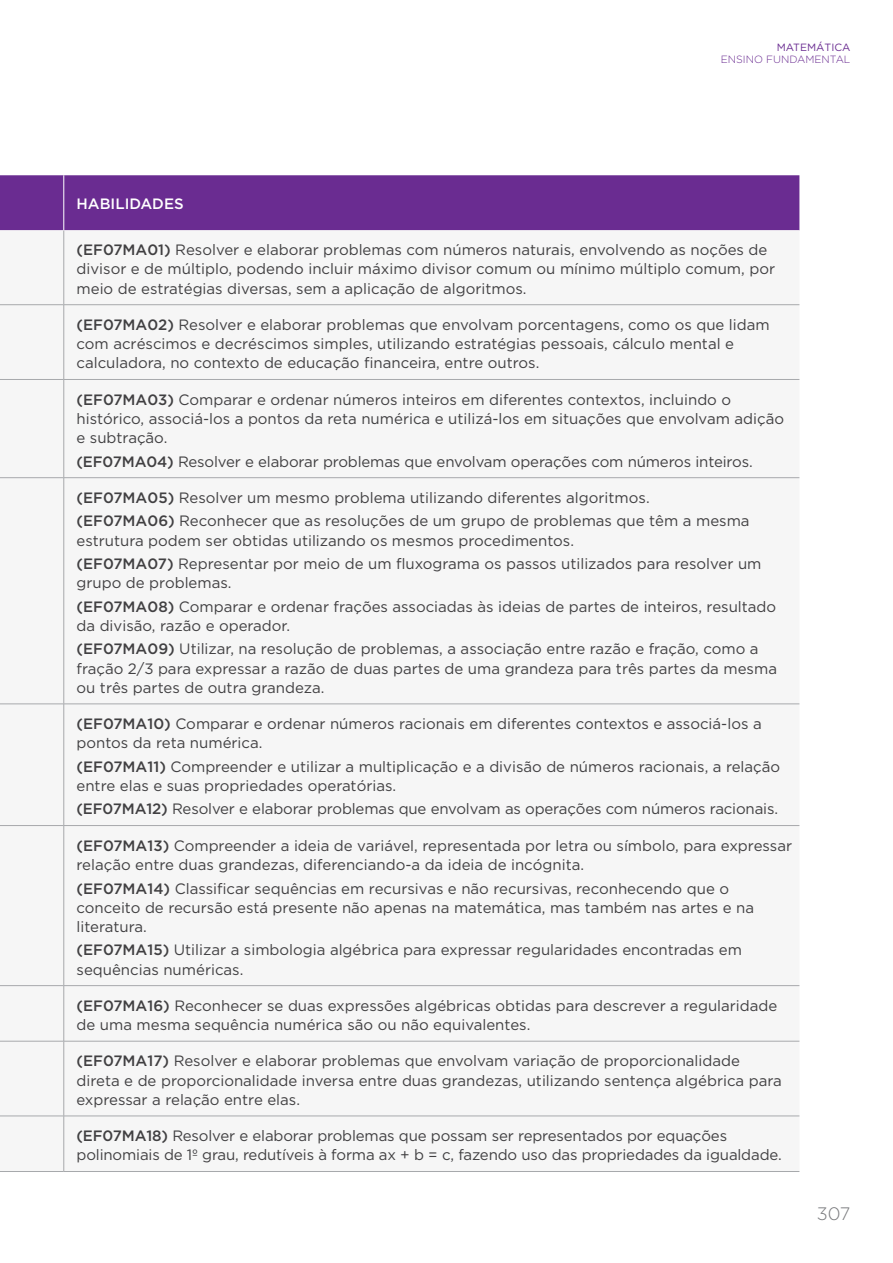
<style>
.page{position:relative;width:893px;height:1263px;background:#fff}
.page>*{position:absolute;margin:0;border:0;box-sizing:border-box;transform-origin:0 0}
.t1{font:300 18px "Gotham";color:#77787b}
.t2{font:15px/19.2px "Gotham";color:#414042}
.t3{font:500 15px "Gotham";color:#fff}
.t4{font:300 10.5px "Gotham";color:#6a2c91}
.t5{font:10.5px "Gotham";color:#6a2c91}
.s1{font-weight:500}
</style>
<div class="page">
<div style="left:0;top:175px;width:799px;height:55px;background:#6a2c91"></div>
<div style="left:0;top:230px;width:799px;height:941px;background:#f6f6f6"></div>
<hr style="left:64px;top:230px;width:1px;height:74px;background:#a7a9ac">
<hr style="left:0;top:304px;width:64px;height:1px;background:#a7a9ac">
<hr style="left:64px;top:304px;width:735px;height:1px;background:#a7a9ac">
<hr style="left:64px;top:305px;width:1px;height:74px;background:#a7a9ac">
<hr style="left:0;top:379px;width:64px;height:1px;background:#a7a9ac">
<hr style="left:64px;top:379px;width:735px;height:1px;background:#a7a9ac">
<hr style="left:64px;top:380px;width:1px;height:97px;background:#a7a9ac">
<hr style="left:0;top:477px;width:64px;height:1px;background:#a7a9ac">
<hr style="left:64px;top:477px;width:735px;height:1px;background:#a7a9ac">
<hr style="left:64px;top:478px;width:1px;height:226px;background:#a7a9ac">
<hr style="left:0;top:704px;width:64px;height:1px;background:#a7a9ac">
<hr style="left:64px;top:704px;width:735px;height:1px;background:#a7a9ac">
<hr style="left:64px;top:704px;width:1px;height:121px;background:#a7a9ac">
<hr style="left:0;top:825px;width:64px;height:1px;background:#a7a9ac">
<hr style="left:64px;top:825px;width:735px;height:1px;background:#a7a9ac">
<hr style="left:64px;top:826px;width:1px;height:159px;background:#a7a9ac">
<hr style="left:0;top:985px;width:64px;height:1px;background:#a7a9ac">
<hr style="left:64px;top:985px;width:735px;height:1px;background:#a7a9ac">
<hr style="left:64px;top:986px;width:1px;height:55px;background:#a7a9ac">
<hr style="left:0;top:1041px;width:64px;height:1px;background:#a7a9ac">
<hr style="left:64px;top:1041px;width:735px;height:1px;background:#a7a9ac">
<hr style="left:64px;top:1041px;width:1px;height:75px;background:#a7a9ac">
<hr style="left:0;top:1116px;width:64px;height:1px;background:#a7a9ac">
<hr style="left:64px;top:1116px;width:735px;height:1px;background:#a7a9ac">
<hr style="left:64px;top:1116px;width:1px;height:55px;background:#a7a9ac">
<hr style="left:0;top:1171px;width:64px;height:1px;background:#a7a9ac">
<hr style="left:64px;top:1171px;width:735px;height:1px;background:#a7a9ac">
<hr style="left:64px;top:175px;width:1px;height:55px;background:#fff">
<p class="t5" style="left:777px;top:42px;width:75px">MATEMÁTICA</p>
<p class="t4" style="left:721px;top:54px;width:131px">ENSINO FUNDAMENTAL</p>
<p class="t3" style="left:77px;top:195px;width:109px">HABILIDADES</p>
<p class="t2" style="left:77px;top:240px;width:700px"><span class="s1">(EF07MA01)</span> Resolver e elaborar problemas com números naturais, envolvendo as noções de divisor e de múltiplo, podendo incluir máximo divisor comum ou mínimo múltiplo comum, por meio de estratégias diversas, sem a aplicação de algoritmos.</p>
<p class="t2" style="left:77px;top:315px;width:695px"><span class="s1">(EF07MA02)</span> Resolver e elaborar problemas que envolvam porcentagens, como os que lidam com acréscimos e decréscimos simples, utilizando estratégias pessoais, cálculo mental e calculadora, no contexto de educação financeira, entre outros.</p>
<p class="t2" style="left:77px;top:390px;width:709px"><span class="s1">(EF07MA03)</span> Comparar e ordenar números inteiros em diferentes contextos, incluindo o histórico, associá-los a pontos da reta numérica e utilizá-los em situações que envolvam adição e subtração.</p>
<p class="t2" style="left:77px;top:451px;width:678px"><span class="s1">(EF07MA04)</span> Resolver e elaborar problemas que envolvam operações com números inteiros.</p>
<p class="t2" style="left:77px;top:486px;width:675px;line-height:23.4px"><span class="s1">(EF07MA05)</span> Resolver um mesmo problema utilizando diferentes algoritmos. <span class="s1">(EF07MA06)</span> Reconhecer que as resoluções de um grupo de problemas que têm a mesma</p>
<p class="t2" style="left:77px;top:528px;width:686px;line-height:23.4px">estrutura podem ser obtidas utilizando os mesmos procedimentos.<br><span class="s1">(EF07MA07)</span> Representar por meio de um fluxograma os passos utilizados para resolver um</p>
<p class="t2" style="left:77px;top:571px;width:701px;line-height:23.4px">grupo de problemas.<br><span class="s1">(EF07MA08)</span> Comparar e ordenar frações associadas às ideias de partes de inteiros, resultado</p>
<p class="t2" style="left:77px;top:614px;width:684px;line-height:23.4px">da divisão, razão e operador.<br><span class="s1">(EF07MA09)</span> Utilizar, na resolução de problemas, a associação entre razão e fração, como a</p>
<p class="t2" style="left:77px;top:658px;width:702px">fração 2/3 para expressar a razão de duas partes de uma grandeza para três partes da mesma ou três partes de outra grandeza.</p>
<p class="t2" style="left:77px;top:714px;width:687px"><span class="s1">(EF07MA10)</span> Comparar e ordenar números racionais em diferentes contextos e associá-los a pontos da reta numérica.</p>
<p class="t2" style="left:77px;top:757px;width:705px"><span class="s1">(EF07MA11)</span> Compreender e utilizar a multiplicação e a divisão de números racionais, a relação entre elas e suas propriedades operatórias.</p>
<p class="t2" style="left:77px;top:799px;width:703px"><span class="s1">(EF07MA12)</span> Resolver e elaborar problemas que envolvam as operações com números racionais.</p>
<p class="t2" style="left:77px;top:836px;width:717px"><span class="s1">(EF07MA13)</span> Compreender a ideia de variável, representada por letra ou símbolo, para expressar relação entre duas grandezas, diferenciando-a da ideia de incógnita.</p>
<p class="t2" style="left:77px;top:878px;width:679px"><span class="s1">(EF07MA14)</span> Classificar sequências em recursivas e não recursivas, reconhecendo que o conceito de recursão está presente não apenas na matemática, mas também nas artes e na literatura.</p>
<p class="t2" style="left:77px;top:940px;width:667px"><span class="s1">(EF07MA15)</span> Utilizar a simbologia algébrica para expressar regularidades encontradas em sequências numéricas.</p>
<p class="t2" style="left:77px;top:996px;width:702px"><span class="s1">(EF07MA16)</span> Reconhecer se duas expressões algébricas obtidas para descrever a regularidade de uma mesma sequência numérica são ou não equivalentes.</p>
<p class="t2" style="left:77px;top:1051px;width:707px"><span class="s1">(EF07MA17)</span> Resolver e elaborar problemas que envolvam variação de proporcionalidade direta e de proporcionalidade inversa entre duas grandezas, utilizando sentença algébrica para expressar a relação entre elas.</p>
<p class="t2" style="left:77px;top:1126px;width:707px"><span class="s1">(EF07MA18)</span> Resolver e elaborar problemas que possam ser representados por equações polinomiais de 1º grau, redutíveis à forma ax + b = c, fazendo uso das propriedades da igualdade.</p>
<p class="t1" style="left:817px;top:1203px;width:35px">307</p>
</div>
